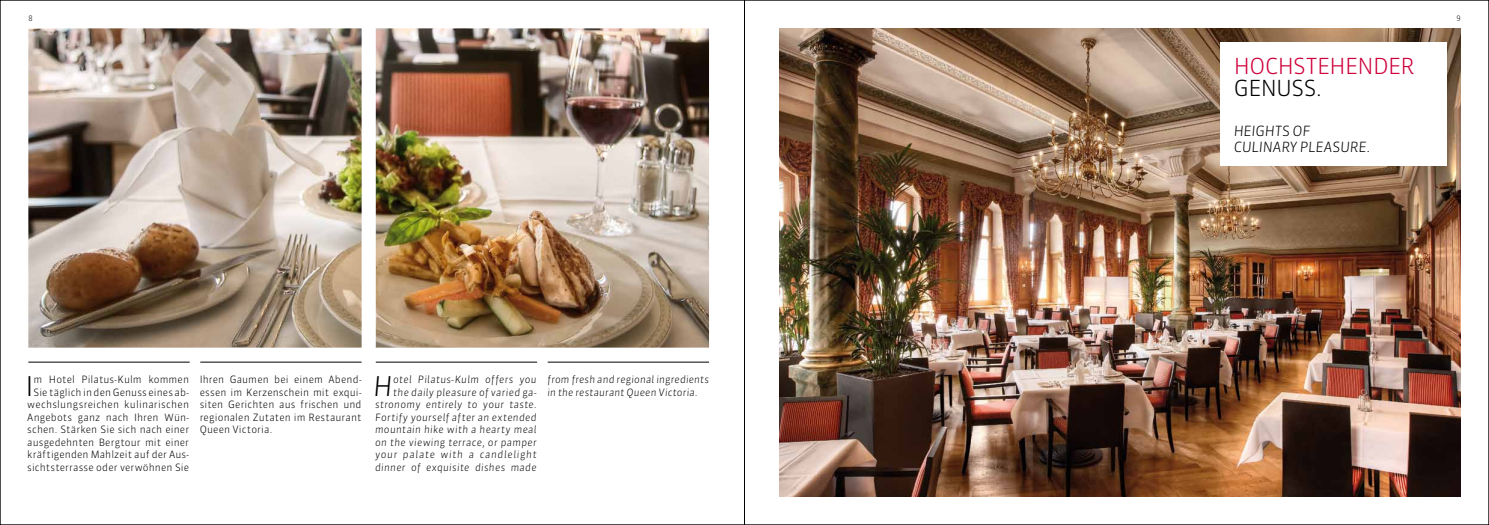
<style>
.page{position:relative;width:1489px;height:525px;background:#fff}
.page>*{position:absolute;margin:0;border:0;box-sizing:border-box;transform-origin:0 0}
.t1{font:300 27px "Sanuk LF";color:#000}
.t2{font:italic 300 27px "Sanuk LF";color:#000}
.t3{font:300 22px "Sanuk LF";color:#cf003b}
.t4{font:300 22px "Sanuk LF";color:#000}
.t5{font:italic 300 14px/16px "Sanuk LF";letter-spacing:-.015em;color:#000}
.t6{font:300 10px/12.5px "Sanuk LF";letter-spacing:.01em;color:#000;text-align:right}
.t7{font:italic 300 10px/12.5px "Sanuk LF";letter-spacing:.03em;color:#000;text-align:right}
.t8{font:300 7.5px "Sanuk LF";color:#000}
</style>
<div class="page">
<img style="left:780px;top:28px;width:680px;height:468px">
<img style="left:28px;top:28px;width:681px;height:319px">
<hr style="left:28px;top:361px;width:162px;height:1px;background:#000">
<hr style="left:200px;top:361px;width:161px;height:1px;background:#000">
<hr style="left:376px;top:361px;width:161px;height:1px;background:#000">
<hr style="left:547px;top:361px;width:162px;height:1px;background:#000">
<hr style="left:1233px;top:110px;width:94px;height:1px;background:#000">
<hr style="left:1338px;top:110px;width:93px;height:1px;background:#000">
<div style="left:1219px;top:111px;width:227px;height:55px;background:#fff"></div>
<div style="left:1219px;top:43px;width:227px;height:67px;background:#fff"></div>
<hr style="left:744px;top:0;width:1px;height:524px;background:#000">
<p class="t8" style="left:28px;top:14px;width:6px">8</p>
<p class="t8" style="left:1456px;top:14px;width:6px">9</p>
<h2 class="t3" style="left:1233px;top:52px;width:46px">Hochstehe</h2>
<h2 class="t3" style="left:1357px;top:52px;width:30px">nder</h2>
<h2 class="t4" style="left:1233px;top:74px;width:56px">genuss</h2>
<h2 class="t4" style="left:1315px;top:74px;width:7px">.</h2>
<p class="t6" style="left:27px;top:373px;width:163px">m Hotel Pilatus-Kulm kommen Sie täglich in den Genuss eines ab&shy;wechslungsreichen kulinarischen Angebots ganz nach Ihren Wün&shy;schen. Stärken Sie sich nach einer ausgedehnten Bergtour mit einer kräftigenden Mahlzeit auf der Aus&shy;sichtsterrasse oder verwöhnen Sie</p>
<p class="t6" style="left:200px;top:373px;width:163px;text-align:justify">Ihren Gaumen bei einem Abend&shy;essen im Kerzenschein mit exqui&shy;siten Gerichten aus frischen und regionalen Zutaten im Restaurant Queen Victoria.</p>
<h1 class="t2" style="left:373px;top:369px;width:21px">H</h1>
<p class="t7" style="left:375px;top:373px;width:163px">otel Pilatus-Kulm offers you<br>the daily pleasure of varied ga&shy;stronomy entirely to your taste.<br>Fortify yourself after an extended mountain hike with a hearty meal on the viewing terrace, or pamper your palate with a candlelight dinner of exquisite dishes made</p>
<p class="t7" style="left:547px;top:373px;width:163px;text-align:left">from fresh and regional ingredients in the restaurant Queen Victoria.</p>
<h1 class="t1" style="left:25px;top:369px;width:10px">I</h1>
<h3 class="t5" style="left:1233px;top:123px;width:138px">HEIGHTS OF<br>CULINARY PLEASURE.</h3>
</div>
